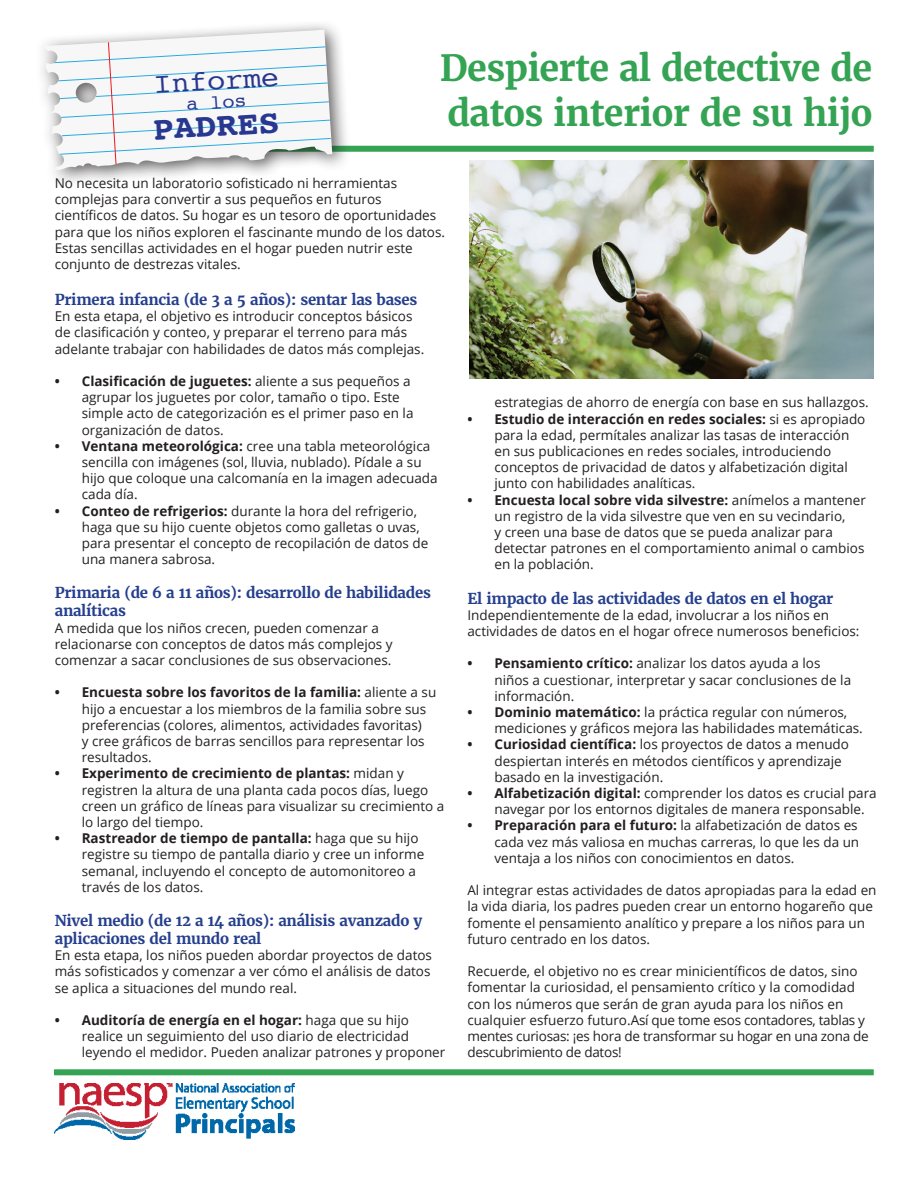
<style>
.page{position:relative;width:918px;height:1188px;background:#fff}
.page>*{position:absolute;margin:0;border:0;box-sizing:border-box;transform-origin:0 0}
.t1{font:700 36px/45px "Merriweather";letter-spacing:-.02em;color:#35a354}
.t2{font:700 33.6px "Courier";color:#283890;scale:1.05 1}
.t3{font:28.5px "Courier";color:#283890;scale:1.05 1}
.t4{font:19.35px "Courier";color:#283890;scale:1.05 1}
.t5{font:700 15px/18px "Merriweather";letter-spacing:-.02em;color:#253f8e}
.t6{font:13.5px/16.2px "Open Sans";color:#231f20}
.s1{font-weight:700}
</style>
<div class="page">
<div style="left:65px;top:146px;width:809px;height:6px;background:#35a354"></div>
<div style="left:54px;top:1069px;width:820px;height:6px;background:#35a354"></div>
<img style="left:54px;top:1084px;width:240px;height:56px">
<img style="left:469px;top:160px;width:405px;height:219px">
<div style="left:34px;top:19px;width:317px;height:170px;background:#231f20;opacity:.75"></div>
<svg style="left:44px;top:30px;width:288px;height:140px"></svg>
<h3 class="t3" style="left:153px;top:62px;width:121px;rotate:-3deg">Informe</h3>
<h3 class="t4" style="left:185px;top:89px;width:59px;rotate:-3deg">a los</h3>
<h2 class="t2" style="left:152px;top:102px;width:122px;rotate:-3deg">PADRES</h2>
<h1 class="t1" style="left:440px;top:46px;width:434px">Despierte al detective de datos interior de su hijo</h1>
<p class="t6" style="left:55px;top:175px;width:392px">No necesita un laboratorio sofisticado ni herramientas complejas para convertir a sus pequeños en futuros científicos de datos. Su hogar es un tesoro de oportunidades para que los niños exploren el fascinante mundo de los datos.<br>Estas sencillas actividades en el hogar pueden nutrir este conjunto de destrezas vitales.</p>
<p class="t5" style="left:55px;top:291px;width:364px">Primera infancia (de 3 a 5 años): sentar las bases</p>
<p class="t6" style="left:55px;top:308px;width:371px">En esta etapa, el objetivo es introducir conceptos básicos de clasificación y conteo, y preparar el terreno para más adelante trabajar con habilidades de datos más complejas.</p>
<p class="t6" style="left:82px;top:373px;width:333px;text-indent:-27px"><span class="s1">• Clasificación de juguetes:</span> aliente a sus pequeños a agrupar los juguetes por color, tamaño o tipo. Este simple acto de categorización es el primer paso en la organización de datos.</p>
<p class="t6" style="left:82px;top:437px;width:357px;text-indent:-27px"><span class="s1">• Ventana meteorológica:</span> cree una tabla meteorológica sencilla con imágenes (sol, lluvia, nublado). Pídale a su hijo que coloque una calcomanía en la imagen adecuada cada día.</p>
<p class="t6" style="left:82px;top:502px;width:348px;text-indent:-27px"><span class="s1">• Conteo de refrigerios:</span> durante la hora del refrigerio, haga que su hijo cuente objetos como galletas o uvas, para presentar el concepto de recopilación de datos de una manera sabrosa.</p>
<p class="t5" style="left:55px;top:584px;width:378px">Primaria (de 6 a 11 años): desarrollo de habilidades analíticas</p>
<p class="t6" style="left:55px;top:619px;width:339px">A medida que los niños crecen, pueden comenzar a relacionarse con conceptos de datos más complejos y comenzar a sacar conclusiones de sus observaciones.</p>
<p class="t6" style="left:82px;top:684px;width:356px;text-indent:-27px"><span class="s1">• Encuesta sobre los favoritos de la familia:</span> aliente a su hijo a encuestar a los miembros de la familia sobre sus preferencias (colores, alimentos, actividades favoritas)<br>y cree gráficos de barras sencillos para representar los resultados.</p>
<p class="t6" style="left:82px;top:765px;width:364px;text-indent:-27px"><span class="s1">• Experimento de crecimiento de plantas:</span> midan y registren la altura de una planta cada pocos días, luego creen un gráfico de líneas para visualizar su crecimiento a lo largo del tiempo.</p>
<p class="t6" style="left:82px;top:830px;width:344px;text-indent:-27px"><span class="s1">• Rastreador de tiempo de pantalla:</span> haga que su hijo registre su tiempo de pantalla diario y cree un informe semanal, incluyendo el concepto de automonitoreo a través de los datos.</p>
<p class="t5" style="left:55px;top:912px;width:369px">Nivel medio (de 12 a 14 años): análisis avanzado y aplicaciones del mundo real</p>
<p class="t6" style="left:55px;top:947px;width:379px;text-align:justify">En esta etapa, los niños pueden abordar proyectos de datos más sofisticados y comenzar a ver cómo el análisis de datos se aplica a situaciones del mundo real.</p>
<p class="t6" style="left:82px;top:1012px;width:365px;text-indent:-27px"><span class="s1">• Auditoría de energía en el hogar:</span> haga que su hijo realice un seguimiento del uso diario de electricidad leyendo el medidor. Pueden analizar patrones y proponer</p>
<p class="t6" style="left:494px;top:394px;width:376px">estrategias de ahorro de energía con base en sus hallazgos.</p>
<p class="t6" style="left:494px;top:410px;width:373px;text-indent:-27px"><span class="s1">• Estudio de interacción en redes sociales:</span> si es apropiado para la edad, permítales analizar las tasas de interacción en sus publicaciones en redes sociales, introduciendo conceptos de privacidad de datos y alfabetización digital junto con habilidades analíticas.</p>
<p class="t6" style="left:494px;top:491px;width:373px;text-indent:-27px"><span class="s1">• Encuesta local sobre vida silvestre:</span> anímelos a mantener un registro de la vida silvestre que ven en su vecindario,<br>y creen una base de datos que se pueda analizar para detectar patrones en el comportamiento animal o cambios en la población.</p>
<p class="t5" style="left:467px;top:589px;width:368px">El impacto de las actividades de datos en el hogar</p>
<p class="t6" style="left:467px;top:607px;width:394px">Independientemente de la edad, involucrar a los niños en actividades de datos en el hogar ofrece numerosos beneficios:</p>
<p class="t6" style="left:494px;top:655px;width:358px;text-indent:-27px"><span class="s1">• Pensamiento crítico:</span> analizar los datos ayuda a los niños a cuestionar, interpretar y sacar conclusiones de la información.</p>
<p class="t6" style="left:494px;top:704px;width:370px;text-indent:-27px"><span class="s1">• Dominio matemático:</span> la práctica regular con números, mediciones y gráficos mejora las habilidades matemáticas.</p>
<p class="t6" style="left:494px;top:736px;width:356px;text-indent:-27px"><span class="s1">• Curiosidad científica:</span> los proyectos de datos a menudo despiertan interés en métodos científicos y aprendizaje basado en la investigación.</p>
<p class="t6" style="left:494px;top:785px;width:384px;text-indent:-27px"><span class="s1">• Alfabetización digital:</span> comprender los datos es crucial para navegar por los entornos digitales de manera responsable.</p>
<p class="t6" style="left:494px;top:817px;width:366px;text-align:justify;text-indent:-27px"><span class="s1">• Preparación para el futuro:</span> la alfabetización de datos es cada vez más valiosa en muchas carreras, lo que les da un ventaja a los niños con conocimientos en datos.</p>
<p class="t6" style="left:467px;top:882px;width:411px">Al integrar estas actividades de datos apropiadas para la edad en la vida diaria, los padres pueden crear un entorno hogareño que fomente el pensamiento analítico y prepare a los niños para un futuro centrado en los datos.</p>
<p class="t6" style="left:467px;top:963px;width:403px">Recuerde, el objetivo no es crear minicientíficos de datos, sino fomentar la curiosidad, el pensamiento crítico y la comodidad con los números que serán de gran ayuda para los niños en cualquier esfuerzo futuro.Así que tome esos contadores, tablas y mentes curiosas: ¡es hora de transformar su hogar en una zona de descubrimiento de datos!</p>
</div>
